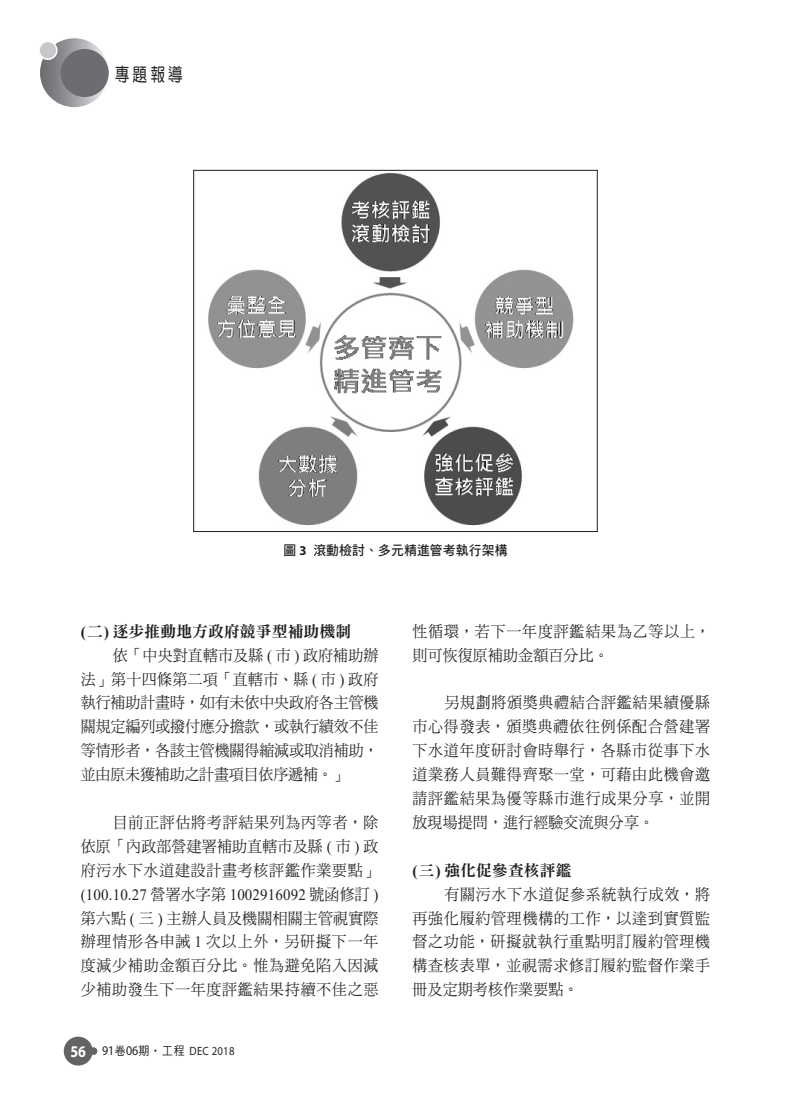
<style>
.page{position:relative;width:808px;height:1106px;background:#fff}
.page>*{position:absolute;margin:0;border:0;box-sizing:border-box;transform-origin:0 0}
.t1{font:18.6px "DF Yuan Std W5";color:#231f20;scale:.8 1}
.內文{font:15.75px/23.9px "DF Ming Std W5";letter-spacing:.05em;color:#231f20;text-align:justify;scale:.95 1}
.小標{font:15.75px "DF Ming Std W9";letter-spacing:.01em;color:#231f20}
.圖說{font:13.5px "DF Hei Std W7";letter-spacing:.01em;color:#231f20;scale:.95 1}
.t2{font:12px "Myriad Pro";letter-spacing:.025em;color:#231f20;scale:.9 1}
.s1{font-family:"Myriad Pro";font-weight:700}
.s2{font-family:"Times New Roman";font-weight:700}
.s3{font-family:"Times New Roman"}
.s4{font-weight:700;font-size:16.5px;color:#fff}
.s5{font-size:13.35px}
.s6{font-family:"DF Hei Std W5"}
</style>
<div class="page">
<svg style="left:40px;top:38px;width:69px;height:69px;background:#939598"></svg>
<div style="left:61px;top:49px;width:48px;height:48px;background:#6c6d70;border-radius:50%"></div>
<div style="left:39px;top:41px;width:18px;height:18px;background:#c7c8ca;border-radius:50%"></div>
<div style="left:38px;top:41px;width:20px;height:19px;border:2px solid #fff;border-radius:50%"></div>
<div style="left:64px;top:1036px;width:29px;height:29px;background:#636366;border-radius:50%"></div>
<div style="left:90px;top:1047px;width:7px;height:7px;background:#636366;border-radius:50%"></div>
<img style="left:208px;top:173px;width:366px;height:353px">
<div style="left:193px;top:170px;width:404px;height:361px;border:1px solid #231f20"></div>
<p class="t1" style="left:115px;top:64px;width:87px">專題報導</p>
<p class="圖說" style="left:283px;top:543px;width:237px">圖 <span class="s1">3</span> 滾動檢討、多元精進管考執行架構</p>
<p class="小標" style="left:81px;top:622px;width:272px"><span class="s2">(</span> 二 <span class="s2">)</span> 逐步推動地方政府競爭型補助機制</p>
<p class="內文" style="left:81px;top:643px;width:315px;text-indent:32px">依「中央對直轄市及縣 <span class="s3">(</span> 市 <span class="s3">)</span> 政府補助辦法」第十四條第二項「直轄市、縣 <span class="s3">(</span> 市 <span class="s3">)</span> 政府執行補助計畫時，如有未依中央政府各主管機關規定編列或撥付應分擔款，或執行績效不佳等情形者，各該主管機關得縮減或取消補助，並由原未獲補助之計畫項目依序遞補。」</p>
<p class="內文" style="left:81px;top:810px;width:315px;text-indent:32px">目前正評估將考評結果列為丙等者，除依原「內政部營建署補助直轄市及縣 <span class="s3">(</span> 市 <span class="s3">)</span> 政府污水下水道建設計畫考核評鑑作業要點」<span class="s3">(100.10.27</span> 營署水字第 <span class="s3">1002916092</span> 號函修訂 <span class="s3">)</span>第六點 <span class="s3">(</span> 三 <span class="s3">)</span> 主辦人員及機關相關主管視實際辦理情形各申誡 <span class="s3">1</span> 次以上外，另研擬下一年度減少補助金額百分比。惟為避免陷入因減少補助發生下一年度評鑑結果持續不佳之惡</p>
<p class="t2" style="left:70px;top:1043px;width:184px"><span class="s4">56</span> <span class="s5">91</span><span class="s6">卷</span><span class="s5">06</span><span class="s6">期‧工程</span> DEC 2018</p>
<p class="內文" style="left:412px;top:619px;width:315px">性循環，若下一年度評鑑結果為乙等以上，則可恢復原補助金額百分比。</p>
<p class="內文" style="left:412px;top:690px;width:315px;text-indent:32px">另規劃將頒獎典禮結合評鑑結果績優縣市心得發表，頒獎典禮依往例係配合營建署下水道年度研討會時舉行，各縣市從事下水道業務人員難得齊聚一堂，可藉由此機會邀請評鑑結果為優等縣市進行成果分享，並開放現場提問，進行經驗交流與分享。</p>
<p class="小標" style="left:412px;top:861px;width:160px"><span class="s2">(</span> 三 <span class="s2">)</span> 強化促參查核評鑑</p>
<p class="內文" style="left:412px;top:881px;width:315px;text-indent:32px">有關污水下水道促參系統執行成效，將再強化履約管理機構的工作，以達到實質監督之功能，研擬就執行重點明訂履約管理機構查核表單，並視需求修訂履約監督作業手冊及定期考核作業要點。</p>
</div>
